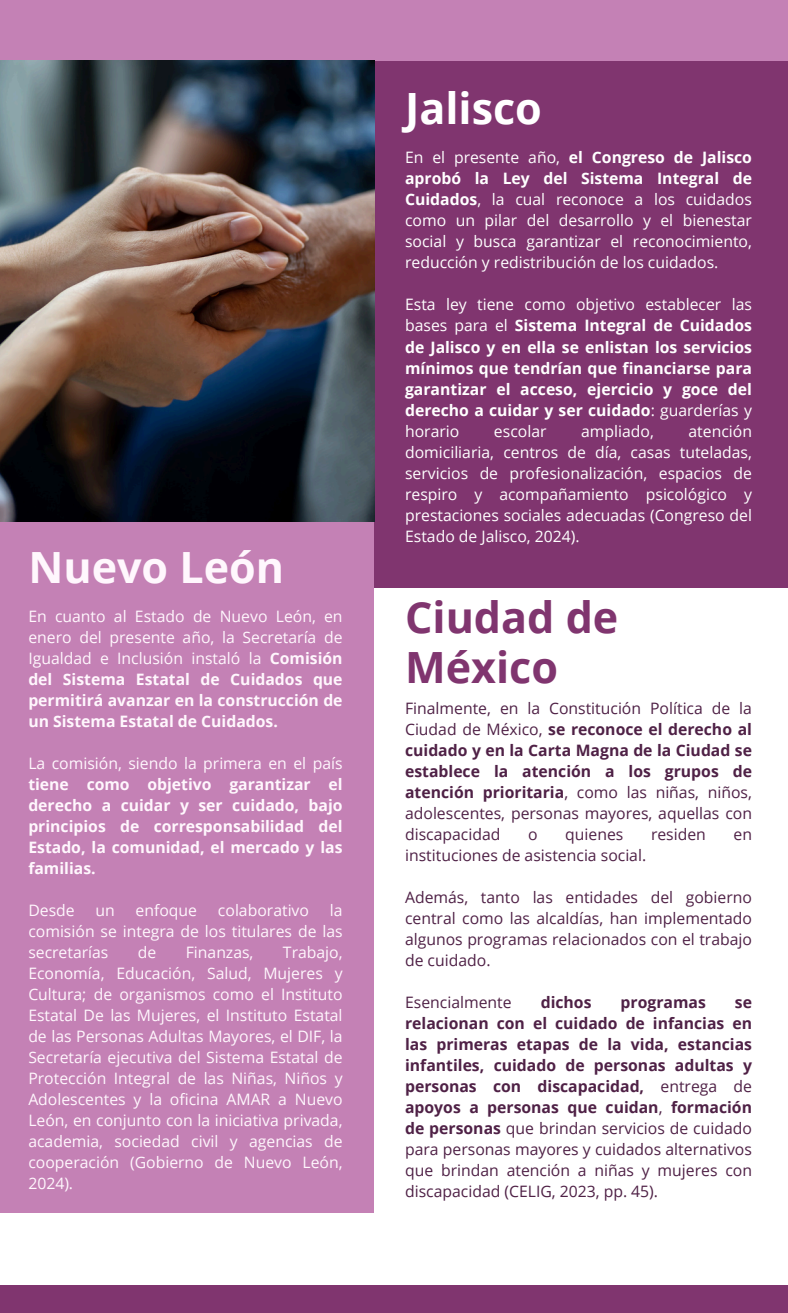
<style>
.page{position:relative;width:788px;height:1313px;background:#fff}
.page>*{position:absolute;margin:0;border:0;box-sizing:border-box;transform-origin:0 0}
.t1{font:700 43.05px/49.9px "Open Sans";color:#80356f}
.t2{font:700 43.05px "Open Sans";color:#fff7fd}
.t3{font:700 43.05px "Open Sans";color:#fff}
.t4{font:15.75px/21px "Open Sans";color:#fff7fd;text-align:justify}
.t5{font:15.75px/21px "Open Sans";color:#4f2146;text-align:justify}
.t6{font:15.75px/21px "Open Sans";color:#fff;text-align:justify}
.t7{font:700 15.75px/21px "Open Sans";color:#fff7fd;text-align:justify}
.t8{font:700 15.75px/21px "Open Sans";color:#4f2146;text-align:justify}
.t9{font:700 15.75px/21px "Open Sans";color:#fff;text-align:justify}
.s1{font-weight:400}
.s2{font-weight:700}
</style>
<div class="page">
<div style="left:374px;top:60px;width:414px;height:527px;background:#80356f"></div>
<div style="left:0;top:0;width:787px;height:60px;background:#c481b5"></div>
<div style="left:0;top:144px;width:374px;height:1068px;background:#c481b5"></div>
<img style="left:0;top:60px;width:374px;height:461px">
<div style="left:0;top:1285px;width:788px;height:27px;background:#80356f"></div>
<p class="t2" style="left:28px;top:537px;width:257px">Nuevo León</p>
<p class="t7" style="left:28px;top:605px;width:316px"><span class="s1">En cuanto al Estado de Nuevo León, en enero del presente año, la Secretaría de Igualdad e Inclusión instaló la</span> Comisión del Sistema Estatal de Cuidados que permitirá avanzar en la construcción de un Sistema Estatal de Cuidados.</p>
<h1 class="t7" style="left:28px;top:752px;width:316px"><span class="s1">La comisión, siendo la primera en el país </span>tiene como objetivo garantizar el derecho a cuidar y ser cuidado, bajo principios de corresponsabilidad del Estado, la comunidad, el mercado y las familias.</h1>
<p class="t4" style="left:28px;top:899px;width:48px">Desde</p>
<p class="t4" style="left:95px;top:899px;width:21px">un</p>
<p class="t4" style="left:136px;top:899px;width:63px">enfoque</p>
<p class="t4" style="left:218px;top:899px;width:92px">colaborativo</p>
<p class="t4" style="left:28px;top:899px;width:316px;text-indent:301px">la comisión se integra de los titulares de las secretarías</p>
<p class="t4" style="left:28px;top:941px;width:316px;text-indent:254px">Trabajo, Economía, Educación, Salud, Mujeres y Cultura; de organismos como el Instituto Estatal De las Mujeres, el Instituto Estatal de las Personas Adultas Mayores, el DIF, la Secretaría ejecutiva del Sistema Estatal de Protección Integral de las Niñas, Niños y Adolescentes y la oficina AMAR a Nuevo León, en conjunto con la iniciativa privada, academia, sociedad civil y agencias de cooperación (Gobierno de Nuevo León, 2024).</p>
<p class="t4" style="left:138px;top:941px;width:20px">de</p>
<p class="t4" style="left:186px;top:941px;width:69px">Finanzas,</p>
<h1 class="t3" style="left:405px;top:78px;width:138px">Jalisco</h1>
<p class="t6" style="left:405px;top:147px;width:348px">En el presente año, <span class="s2">el Congreso de Jalisco aprobó la Ley del Sistema Integral de Cuidados</span>, la cual reconoce a los cuidados como un pilar del desarrollo y el bienestar social y busca garantizar el reconocimiento, reducción y redistribución de los cuidados.</p>
<p class="t9" style="left:405px;top:294px;width:348px"><span class="s1">Esta ley tiene como objetivo establecer las bases para el</span> Sistema Integral de Cuidados de Jalisco y en ella se enlistan los servicios mínimos que tendrían que financiarse para garantizar el acceso, ejercicio y goce del derecho a cuidar y ser cuidado<span class="s1">: guarderías y horario</span></p>
<p class="t6" style="left:405px;top:420px;width:348px;text-indent:283px">atención domiciliaria, centros de día, casas tuteladas, servicios de profesionalización, espacios de respiro y acompañamiento psicológico y prestaciones sociales adecuadas (Congreso del Estado de Jalisco, 2024).</p>
<p class="t6" style="left:494px;top:420px;width:54px">escolar</p>
<p class="t6" style="left:581px;top:420px;width:74px">ampliado,</p>
<p class="t1" style="left:405px;top:591px;width:215px">Ciudad de<br>México</p>
<h1 class="t5" style="left:405px;top:697px;width:348px">Finalmente, en la Constitución Política de la Ciudad de México, <span class="s2">se reconoce el derecho al cuidado y en la Carta Magna de la Ciudad se establece la atención a los grupos de atención prioritaria</span>, como las niñas, niños, adolescentes, personas mayores, aquellas con discapacidad</h1>
<h1 class="t5" style="left:528px;top:823px;width:11px">o</h1>
<h1 class="t5" style="left:565px;top:823px;width:60px">quienes</h1>
<h1 class="t5" style="left:651px;top:823px;width:56px">residen</h1>
<h1 class="t5" style="left:733px;top:823px;width:20px">en</h1>
<h1 class="t5" style="left:405px;top:844px;width:243px">instituciones de asistencia social.</h1>
<p class="t5" style="left:405px;top:886px;width:348px">Además, tanto las entidades del gobierno central como las alcaldías, han implementado algunos programas relacionados con el trabajo de cuidado.</p>
<p class="t5" style="left:405px;top:991px;width:108px">Esencialmente</p>
<p class="t8" style="left:540px;top:991px;width:52px">dichos</p>
<p class="t8" style="left:620px;top:991px;width:87px">programas</p>
<p class="t8" style="left:405px;top:991px;width:348px;text-indent:330px">se relacionan con el cuidado de infancias en las primeras etapas de la vida, estancias infantiles, cuidado de personas adultas y personas con discapacidad, <span class="s1">entrega de </span>apoyos a personas que cuidan<span class="s1">,</span> formación de personas <span class="s1">que brindan servicios de cuidado para personas mayores y cuidados alternativos que brindan atención a niñas y mujeres con discapacidad (CELIG, 2023, pp. 45).</span></p>
</div>
